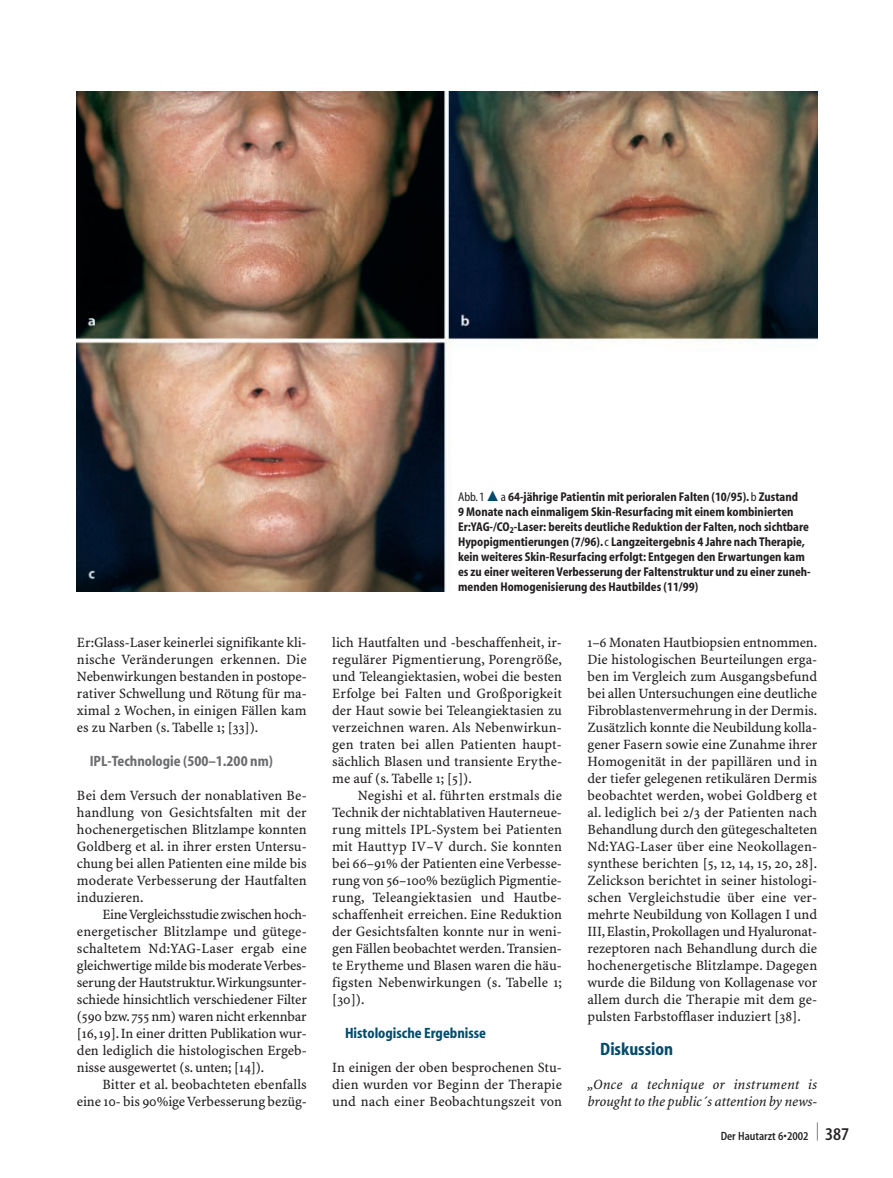
<style>
.page{position:relative;width:893px;height:1178px;background:#fff}
.page>*{position:absolute;margin:0;border:0;box-sizing:border-box;transform-origin:0 0}
.t1{font:700 condensed 18px "S Myriad";color:#004b6c}
.t2{font:700 condensed 15px "S Myriad";color:#6c6d70}
.t3{font:700 condensed 15px "S Myriad";color:#004b6c}
.t4{font:14.25px/17px "S Minion Plus";color:#231f20;text-align:justify}
.t5{font:italic 14.25px/17px "S Minion Plus";letter-spacing:-.01em;color:#231f20}
.t6{font:700 condensed 12.75px/15px "S Myriad";color:#231f20}
.t7{font:600 condensed 12px "S Myriad";color:#231f20}
.s1{font-weight:400}
.s2{font-family:"Mathematical Pi Six";font-weight:400;font-stretch:normal;font-size:14.25px;color:#004b6c}
.s3{font-size:18px}
</style>
<div class="page">
<img style="left:77px;top:91px;width:740px;height:501px">
<p class="t4" style="left:77px;top:634px;width:231px">Er:Glass-Laser keinerlei signifikante kli&shy;nische Veränderungen erkennen. Die Nebenwirkungen bestanden in postope&shy;rativer Schwellung und Rötung für ma&shy;ximal 2 Wochen, in einigen Fällen kam es zu Narben (s. Tabelle 1; [33]).</p>
<p class="t2" style="left:90px;top:755px;width:185px">IPL-Technologie (500–1.200 nm)</p>
<p class="t4" style="left:77px;top:787px;width:231px">Bei dem Versuch der nonablativen Be&shy;handlung von Gesichtsfalten mit der hochenergetischen Blitzlampe konnten Goldberg et al. in ihrer ersten Untersu&shy;chung bei allen Patienten eine milde bis moderate Verbesserung der Hautfalten induzieren.</p>
<p class="t4" style="left:77px;top:906px;width:231px;text-indent:26px">Eine Vergleichsstudie zwischen hoch&shy;energetischer Blitzlampe und gütege&shy;schaltetem Nd:YAG-Laser ergab eine gleichwertige milde bis moderate Verbes&shy;serung der Hautstruktur.Wirkungsunter&shy;schiede hinsichtlich verschiedener Filter (590 bzw.755 nm) waren nicht erkennbar [16, 19]. In einer dritten Publikation wur&shy;den lediglich die histologischen Ergeb&shy;nisse ausgewertet (s. unten; [14]).</p>
<p class="t4" style="left:77px;top:1077px;width:231px;text-align:right">Bitter et al. beobachteten ebenfalls eine 10- bis 90%ige Verbesserung bezüg-</p>
<p class="t6" style="left:458px;top:490px;width:354px"><span class="s1">Abb.1</span> <span class="s2">-</span> <span class="s1">a</span> 64-jährige Patientin mit perioralen Falten (10/95). <span class="s1">b</span> Zustand<br>9 Monate nach einmaligem Skin-Resurfacing mit einem kombinierten Er:YAG-/CO<sub>2</sub>-Laser: bereits deutliche Reduktion der Falten, noch sichtbare Hypopigmentierungen (7/96).<span class="s1">c</span> Langzeitergebnis 4 Jahre nach Therapie, kein weiteres Skin-Resurfacing erfolgt: Entgegen den Erwartungen kam es zu einer weiteren Verbesserung der Faltenstruktur und zu einer zuneh&shy;menden Homogenisierung des Hautbildes (11/99)</p>
<p class="t4" style="left:332px;top:634px;width:231px">lich Hautfalten und -beschaffenheit, ir&shy;regulärer Pigmentierung, Porengröße, und Teleangiektasien, wobei die besten Erfolge bei Falten und Großporigkeit der Haut sowie bei Teleangiektasien zu verzeichnen waren. Als Nebenwirkun&shy;gen traten bei allen Patienten haupt&shy;sächlich Blasen und transiente Erythe&shy;me auf (s. Tabelle 1; [5]).</p>
<p class="t4" style="left:332px;top:787px;width:231px;text-indent:26px">Negishi et al. führten erstmals die Technik der nichtablativen Hauterneue&shy;rung mittels IPL-System bei Patienten mit Hauttyp IV–V durch. Sie konnten bei 66–91% der Patienten eine Verbesse&shy;rung von 56–100% bezüglich Pigmentie&shy;rung, Teleangiektasien und Hautbe&shy;schaffenheit erreichen. Eine Reduktion der Gesichtsfalten konnte nur in weni&shy;gen Fällen beobachtet werden. Transien&shy;te Erytheme und Blasen waren die häu&shy;figsten Nebenwirkungen (s. Tabelle 1; [30]).</p>
<p class="t3" style="left:345px;top:1027px;width:143px">Histologische Ergebnisse</p>
<p class="t4" style="left:332px;top:1060px;width:231px">In einigen der oben besprochenen Stu&shy;dien wurden vor Beginn der Therapie und nach einer Beobachtungszeit von</p>
<p class="t4" style="left:587px;top:634px;width:231px">1–6 Monaten Hautbiopsien entnommen.<br>Die histologischen Beurteilungen erga&shy;ben im Vergleich zum Ausgangsbefund bei allen Untersuchungen eine deutliche Fibroblastenvermehrung in der Dermis.<br>Zusätzlich konnte die Neubildung kolla&shy;gener Fasern sowie eine Zunahme ihrer Homogenität in der papillären und in der tiefer gelegenen retikulären Dermis beobachtet werden, wobei Goldberg et al. lediglich bei 2/3 der Patienten nach Behandlung durch den gütegeschalteten Nd:YAG-Laser über eine Neokollagen&shy;synthese berichten [5, 12, 14, 15, 20, 28].<br>Zelickson berichtet in seiner histologi&shy;schen Vergleichstudie über eine ver&shy;mehrte Neubildung von Kollagen I und III,Elastin,Prokollagen und Hyaluronat&shy;rezeptoren nach Behandlung durch die hochenergetische Blitzlampe. Dagegen wurde die Bildung von Kollagenase vor allem durch die Therapie mit dem ge&shy;pulsten Farbstofflaser induziert [38].</p>
<p class="t1" style="left:600px;top:1042px;width:74px">Diskussion</p>
<p class="t5" style="left:587px;top:1077px;width:231px">„Once a technique or instrument is brought to the public´s attention by news-</p>
<p class="t7" style="left:720px;top:1131px;width:130px">Der Hautarzt 6•2002 <sup>|</sup> <span class="s3">387</span></p>
</div>
